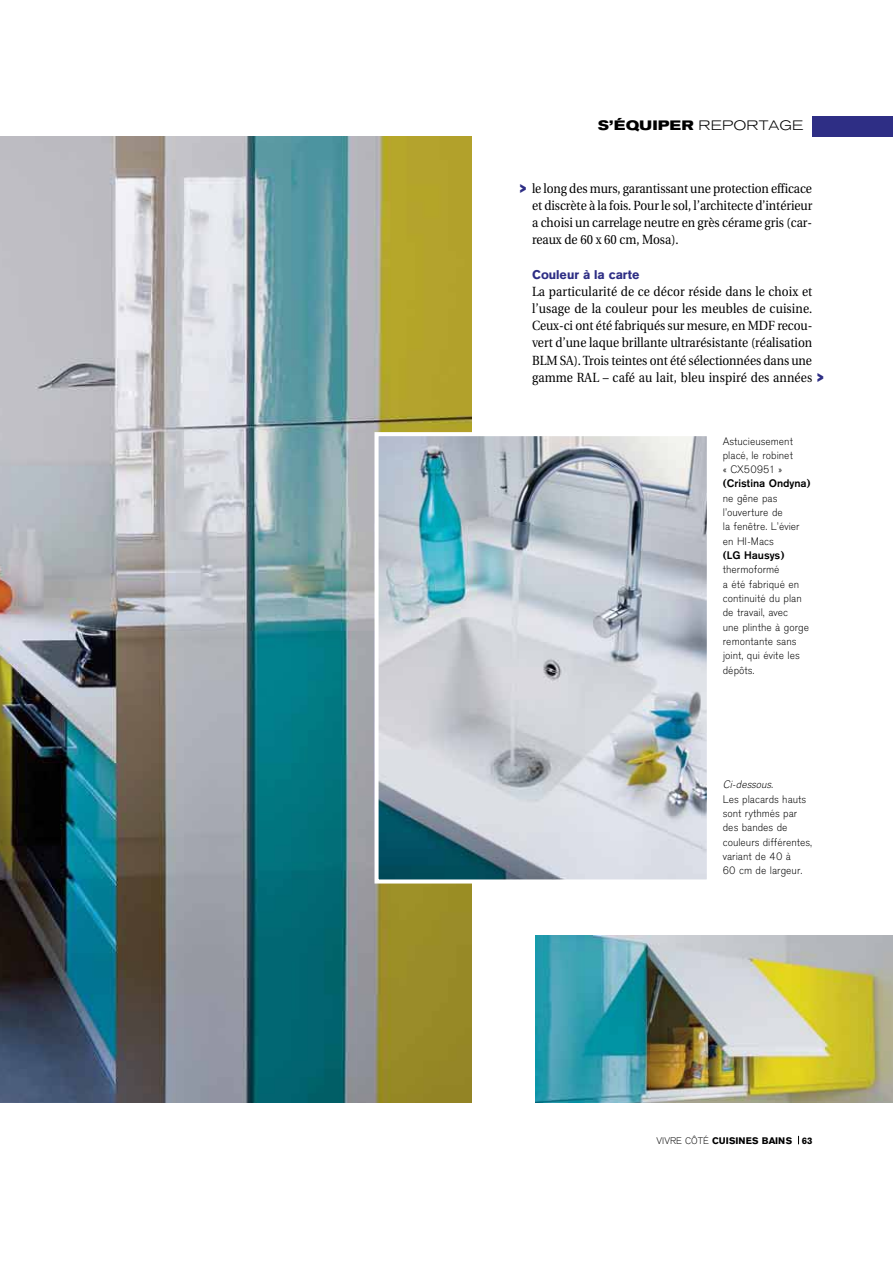
<style>
.page{position:relative;width:893px;height:1263px;background:#fff}
.page>*{position:absolute;margin:0;border:0;box-sizing:border-box;transform-origin:0 0}
.t1{font:14.25px "Agrotesk Bold Extend";color:#000}
.t2{font:13.2px/17.2px "Utopia";color:#000;text-align:justify;scale:.9 1}
.t3{font:700 13.2px "Agrotesk";color:#2e2e85}
.t4{font:300 11.4px/14.2px "Agrotesk";color:#000}
.t5{font:500 11.4px "Agrotesk";color:#000}
.t6{font:italic 300 11.4px "Agrotesk";color:#000}
.t7{font:700 10.05px "Agrotesk";color:#000}
.s1{font-family:"Agrotesk Light Extend"}
.s2{font-family:"Akzi Grotesk Xtra";font-weight:700;color:#2e2e85}
.s3{font-weight:300}
</style>
<div class="page">
<div style="left:812px;top:116px;width:80px;height:20px;background:#2e2e85"></div>
<img style="left:0;top:136px;width:471px;height:967px">
<img style="left:379px;top:437px;width:327px;height:441px">
<div style="left:374px;top:432px;width:337px;height:451px;border:4px solid #fff"></div>
<img style="left:535px;top:935px;width:357px;height:168px">
<p class="t1" style="left:598px;top:117px;width:207px">S’ÉQUIPER <span class="s1">REPORTAGE</span></p>
<p class="t2" style="left:532px;top:180px;width:313px;text-indent:-12px"><span class="s2">&gt;</span> le long des murs, garantissant une protection efficace et discrète à la fois. Pour le sol, l’architecte d’intérieur a choisi un carrelage neutre en grès cérame gris (car&shy;reaux de 60 x 60 cm, Mosa).</p>
<p class="t3" style="left:532px;top:267px;width:109px">Couleur à la carte</p>
<p class="t2" style="left:532px;top:283px;width:326px;text-align:left">La particularité de ce décor réside dans le choix et l’usage de la couleur pour les meubles de cuisine.<br>Ceux-ci ont été fabriqués sur mesure, en MDF recou&shy;vert d’une laque brillante ultrarésistante (réalisation BLM SA). Trois teintes ont été sélectionnées dans une gamme RAL – café au lait, bleu inspiré des années <span class="s2">&gt;</span></p>
<p class="t4" style="left:723px;top:434px;width:72px;text-align:justify">Astucieusement placé, le robinet « CX50951 »</p>
<p class="t5" style="left:723px;top:477px;width:89px">(Cristina Ondyna)</p>
<p class="t4" style="left:723px;top:491px;width:78px">ne gêne pas l’ouverture de<br>la fenêtre. L’évier en HI-Macs</p>
<p class="t5" style="left:723px;top:549px;width:63px">(LG Hausys)</p>
<p class="t4" style="left:723px;top:563px;width:88px">thermoformé<br>a été fabriqué en continuité du plan de travail, avec<br>une plinthe à gorge remontante sans joint, qui évite les dépôts.</p>
<p class="t6" style="left:723px;top:779px;width:55px">Ci-dessous.</p>
<p class="t4" style="left:723px;top:792px;width:91px">Les placards hauts sont rythmés par des bandes de couleurs différentes, variant de 40 à<br>60 cm de largeur.</p>
<p class="t7" style="left:657px;top:1135px;width:157px"><span class="s3">VIVRE CÔTÉ</span> CUISINES BAINS 63</p>
</div>
